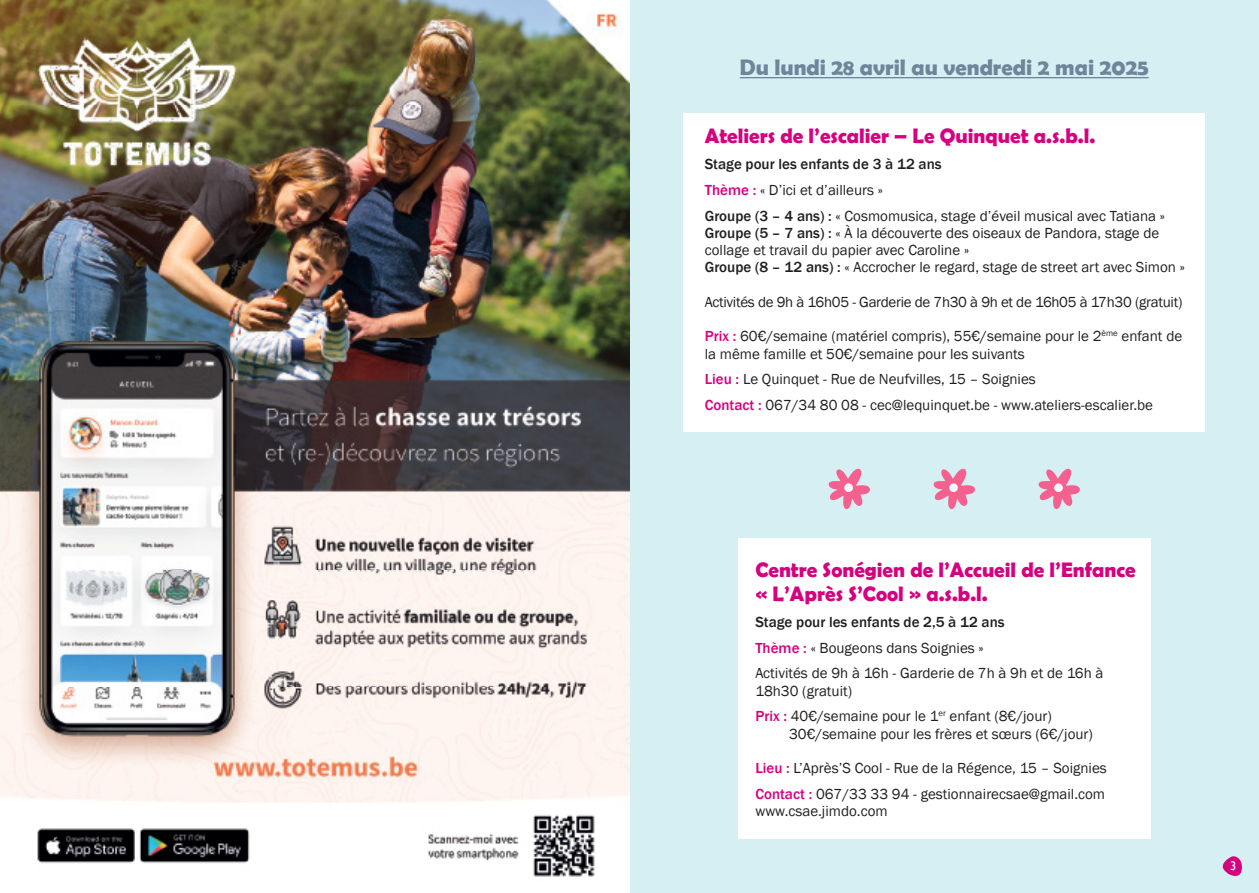
<style>
.page{position:relative;width:1259px;height:893px;background:#d6eff3}
.page>*{position:absolute;margin:0;border:0;box-sizing:border-box;transform-origin:0 0}
.t1{font:700 22.5px "Berlin Sans FB Demi";color:#6f859a}
.t2{font:700 21px/24.2px "Berlin Sans FB Demi";color:#d6017f}
.t3{font:15px/17.2px "Franklin Gothic";color:#231f20}
.t4{font:15px "Franklin Gothic";letter-spacing:-.02em;color:#231f20}
.t5{font:500 15px "Franklin Gothic";color:#231f20}
.t6{font:12.6px "Gill Sans";color:#fff}
.s1{font-weight:500;color:#d6017f}
.s2{font-weight:500}
</style>
<div class="page">
<div style="left:684px;top:113px;width:521px;height:319px;background:#fff"></div>
<div style="left:738px;top:538px;width:412px;height:301px;background:#fff"></div>
<hr style="left:740px;top:77px;width:408px;height:1px;background:#6f859a">
<img style="left:0;top:0;width:630px;height:893px">
<svg style="left:1222px;top:856px;width:20px;height:20px"></svg>
<svg style="left:933px;top:468px;width:42px;height:41px"></svg>
<div style="left:949px;top:483px;width:9px;height:9px;background:#f5faff;border-radius:50%"></div>
<svg style="left:1038px;top:468px;width:42px;height:41px"></svg>
<div style="left:1054px;top:483px;width:8px;height:9px;background:#f5faff;border-radius:50%"></div>
<svg style="left:828px;top:468px;width:42px;height:41px"></svg>
<div style="left:844px;top:483px;width:9px;height:9px;background:#f5faff;border-radius:50%"></div>
<p class="t1" style="left:740px;top:54px;width:410px">Du lundi 28 avril au vendredi 2 mai 2025</p>
<p class="t2" style="left:705px;top:124px;width:392px">Ateliers de l’escalier – Le Quinquet a.s.b.l.</p>
<p class="t5" style="left:705px;top:155px;width:238px">Stage pour les enfants de 3 à 12 ans</p>
<p class="t3" style="left:705px;top:182px;width:180px"><span class="s1">Thème :</span> « D’ici et d’ailleurs »</p>
<p class="t3" style="left:705px;top:207px;width:462px"><span class="s2">Groupe (3 – 4 ans) :</span> « Cosmomusica, stage d’éveil musical avec Tatiana »</p>
<p class="t3" style="left:705px;top:225px;width:456px"><span class="s2">Groupe (5 – 7 ans) :</span> « À la découverte des oiseaux de Pandora, stage de collage et travail du papier avec Caroline »</p>
<p class="t3" style="left:705px;top:259px;width:481px"><span class="s2">Groupe (8 – 12 ans) :</span> « Accrocher le regard, stage de street art avec Simon »</p>
<p class="t4" style="left:705px;top:293px;width:479px">Activités de 9h à 16h05 - Garderie de 7h30 à 9h et de 16h05 à 17h30 (gratuit)</p>
<p class="t3" style="left:705px;top:328px;width:479px"><span class="s1">Prix :</span> 60€/semaine (matériel compris), 55€/semaine pour le 2<sup>ème</sup> enfant de la même famille et 50€/semaine pour les suivants</p>
<p class="t3" style="left:705px;top:371px;width:332px"><span class="s1">Lieu :</span> Le Quinquet - Rue de Neufvilles, 15 – Soignies</p>
<p class="t3" style="left:705px;top:397px;width:450px"><span class="s1">Contact :</span> 067/34 80 08 - cec@lequinquet.be - www.ateliers-escalier.be</p>
<p class="t2" style="left:755px;top:557px;width:382px">Centre Sonégien de l’Accueil de l’Enfance « L’Après S’Cool » a.s.b.l.</p>
<p class="t5" style="left:755px;top:613px;width:251px">Stage pour les enfants de 2,5 à 12 ans</p>
<p class="t3" style="left:755px;top:639px;width:230px"><span class="s1">Thème :</span> « Bougeons dans Soignies »</p>
<p class="t3" style="left:755px;top:665px;width:350px">Activités de 9h à 16h - Garderie de 7h à 9h et de 16h à<br>18h30 (gratuit)</p>
<p class="t3" style="left:755px;top:708px;width:298px"><span class="s1">Prix :</span> 40€/semaine pour le 1<sup>er</sup> enfant (8€/jour)</p>
<p class="t3" style="left:789px;top:725px;width:305px">30€/semaine pour les frères et sœurs (6€/jour)</p>
<p class="t3" style="left:755px;top:760px;width:353px"><span class="s1">Lieu :</span> L’Après’S Cool - Rue de la Régence, 15 – Soignies</p>
<p class="t3" style="left:755px;top:786px;width:351px"><span class="s1">Contact :</span> 067/33 33 94 - gestionnairecsae@gmail.com www.csae.jimdo.com</p>
<p class="t6" style="left:1230px;top:858px;width:8px">3</p>
</div>
